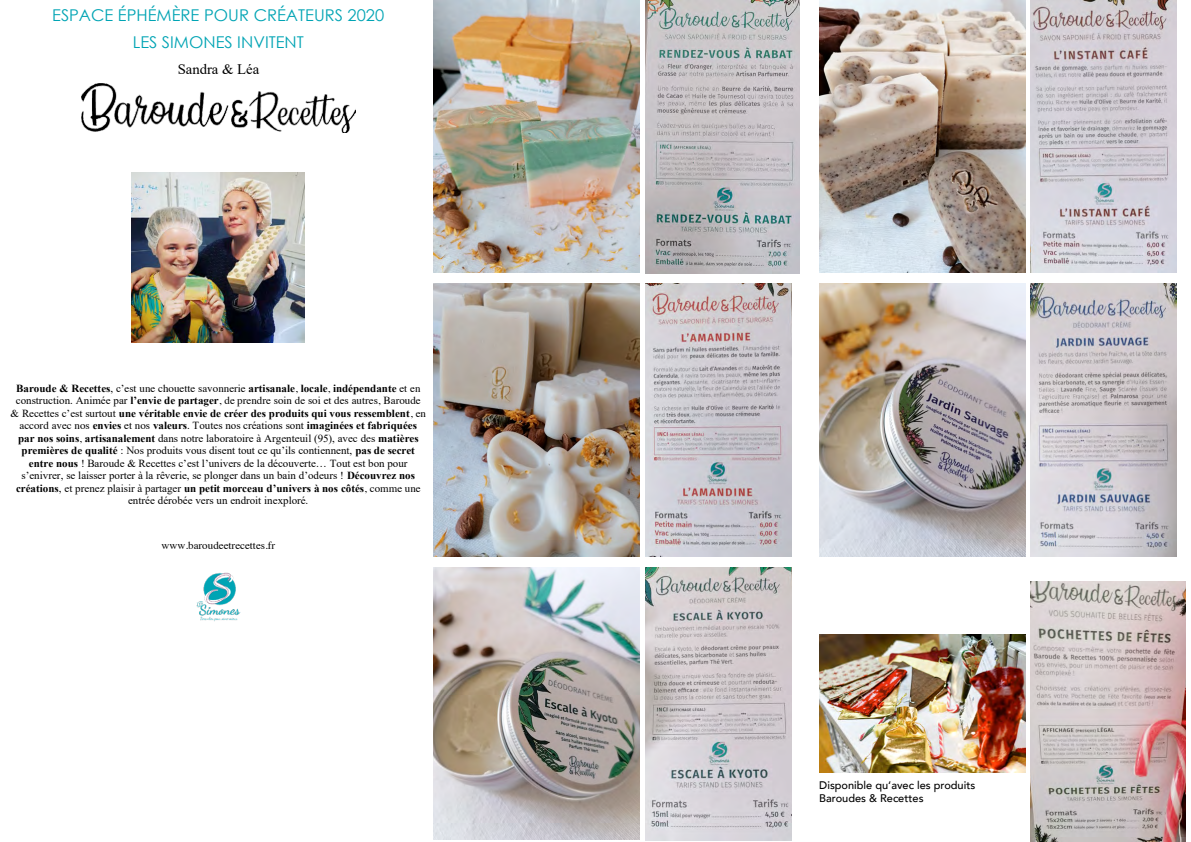
<style>
.page{position:relative;width:1191px;height:842px;background:#fff}
.page>*{position:absolute;margin:0;border:0;box-sizing:border-box;transform-origin:0 0}
.t1{font:16.3px "Century Gothic";color:#00a4b4}
.t2{font:16.2px "Century Gothic";color:#00a4b4}
.t3{font:14.5px "Times New Roman";letter-spacing:-.005em;color:#000}
.t4{font:500 11px/13.2px "Avenir";color:#000}
.t5{font:10.8px/12.5px "Times New Roman";color:#000;text-align:center}
.t6{font:10.8px "Times";color:#000}
.t7{font:700 10.8px "Times New Roman";color:#000}
.s1{font-weight:400}
.s2{font-family:"Times";font-weight:400}
.s3{font-family:"Times New Roman"}
.s4{font-family:"Times New Roman";font-weight:700}
.s5{font-weight:700}
.s6{font-family:"Times"}
</style>
<div class="page">
<img style="left:81px;top:84px;width:274px;height:48px">
<img style="left:132px;top:172px;width:173px;height:170px">
<img style="left:196px;top:572px;width:45px;height:50px">
<img style="left:433px;top:0;width:206px;height:273px">
<img style="left:819px;top:0;width:206px;height:273px">
<img style="left:433px;top:283px;width:206px;height:273px">
<img style="left:433px;top:567px;width:206px;height:273px">
<img style="left:819px;top:283px;width:206px;height:273px">
<img style="left:819px;top:634px;width:206px;height:139px">
<img style="left:645px;top:0;width:154px;height:274px">
<img style="left:1030px;top:0;width:146px;height:273px">
<img style="left:645px;top:283px;width:146px;height:274px">
<img style="left:645px;top:567px;width:146px;height:274px">
<img style="left:1030px;top:283px;width:146px;height:273px">
<img style="left:1030px;top:581px;width:155px;height:261px">
<h2 class="t2" style="left:52px;top:3px;width:333px">ESPACE ÉPHÉMÈRE POUR CRÉATEURS 2020</h2>
<h1 class="t1" style="left:133px;top:30px;width:173px">LES SIMONES INVITENT</h1>
<h3 class="t3" style="left:178px;top:59px;width:83px">Sandra &amp; Léa</h3>
<p class="t7" style="left:16px;top:381px;width:406px">Baroude &amp; Recettes<span class="s1">, c’</span><span class="s2">est une chouette savonnerie</span> artisanale<span class="s2">,</span> locale<span class="s2">,</span> indépendante <span class="s2">et en</span></p>
<p class="t6" style="left:16px;top:391px;width:406px"><span class="s3">construction. Animée par</span> <span class="s4">l’envie de partager</span>, de prendre soin de soi et des autres, Baroude</p>
<p class="t5" style="left:11px;top:407px;width:417px">&amp; Recettes c’est surtout <span class="s5">une véritable envie de créer des produits qui vous ressemblent</span><span class="s6">, en accord avec nos</span> <span class="s5">envies</span> <span class="s6">et nos</span> <span class="s5">valeurs</span>. Toutes nos créations sont <span class="s5">imaginées et fabriquées par nos soins</span><span class="s6">,</span> <span class="s5">artisanalement</span> dans notre laboratoire à Argenteuil (95), avec des <span class="s5">matières premières de qualité</span> : Nos produits vous disent tout ce qu’ils contiennent, <span class="s5">pas de secret entre nous</span> ! Baroude &amp; Recettes c’est l’univers de la découverte… Tout est bon pour s’enivrer, se laisser porter à la rêverie, se plonger dans un bain d’odeurs ! <span class="s5">Découvrez nos créations</span>, et prenez plaisir à partager <span class="s5">un petit morceau d’univers à nos côtés</span><span class="s6">, comme une </span>entrée dérobée vers un endroit inexploré.</p>
<p class="t6" style="left:162px;top:535px;width:115px">www.baroudeetrecettes.fr</p>
<p class="t4" style="left:819px;top:778px;width:158px">Disponible qu‘avec les produits<br>Baroudes &amp; Recettes</p>
</div>
